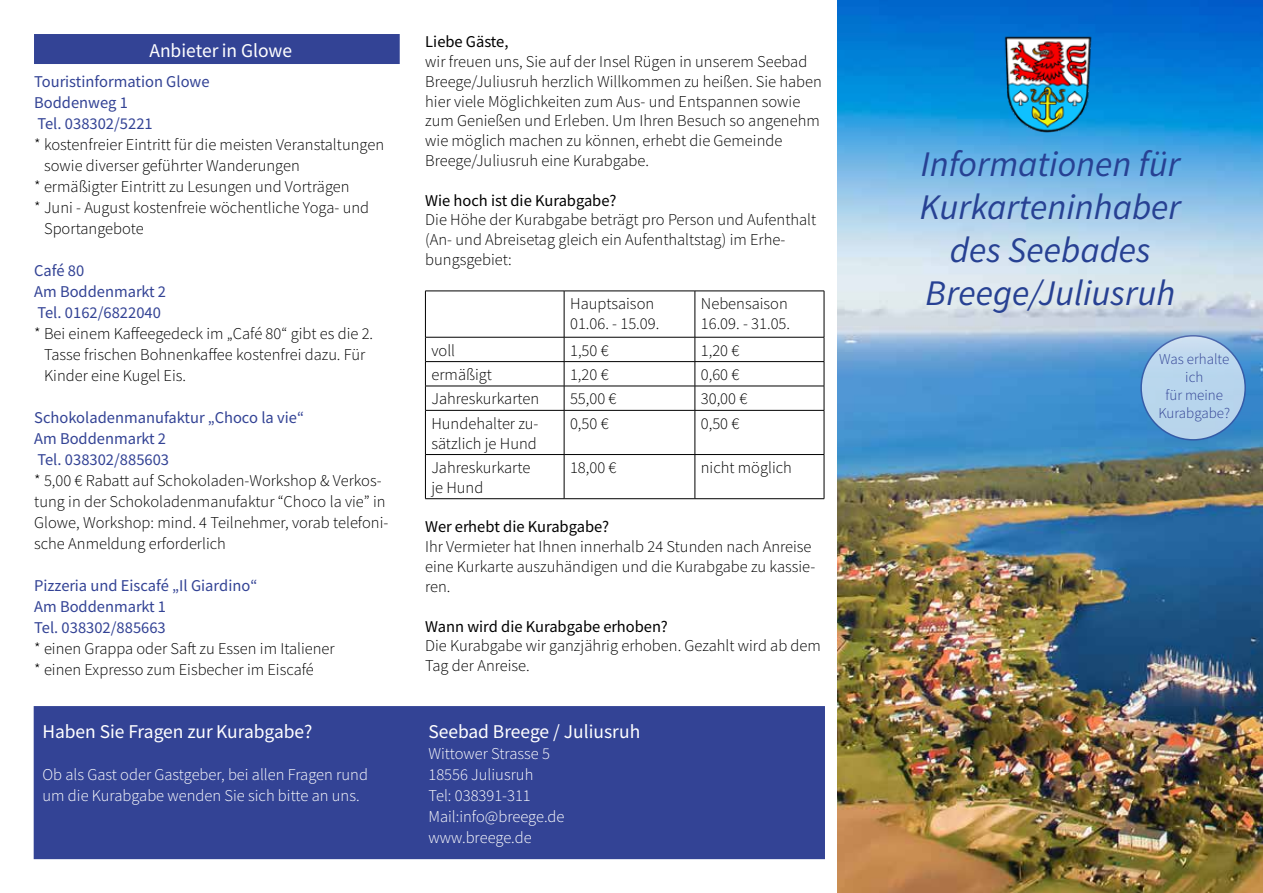
<style>
.page{position:relative;width:1263px;height:893px;background:#fff}
.page>*{position:absolute;margin:0;border:0;box-sizing:border-box;transform-origin:0 0}
.t1{font:italic 36px/43.2px "Source Sans Variable";letter-spacing:.015em;color:#274193;text-align:center}
.t2{font:19.5px "Source Sans Variable";letter-spacing:.02em;color:#fff}
.t3{font:16.5px/19.8px "Source Sans Variable";letter-spacing:.005em;color:#000}
.t4{font:16.5px/21px "Source Sans Variable";letter-spacing:.02em;color:#334395}
.t5{font:16.5px/21px "Source Sans Variable";letter-spacing:.005em;color:#fff}
.t6{font:15px/18px "Source Sans Variable";letter-spacing:.005em;color:#334395;text-align:center}
</style>
<div class="page">
<img style="left:838px;top:0;width:425px;height:893px">
<svg style="left:1141px;top:336px;width:104px;height:104px;background:#b7d4eb"></svg>
<div style="left:1140px;top:335px;width:106px;height:106px;border:2px solid #334395;border-radius:50%"></div>
<div style="left:34px;top:34px;width:366px;height:30px;background:#334395"></div>
<img style="left:993px;top:34px;width:114px;height:100px">
<div style="left:34px;top:706px;width:791px;height:153px;background:#334395;border:2px solid #334395"></div>
<hr style="left:425px;top:291px;width:139px;height:1px;background:#000">
<hr style="left:425px;top:291px;width:1px;height:46px;background:#000">
<hr style="left:564px;top:291px;width:131px;height:1px;background:#000">
<hr style="left:564px;top:291px;width:1px;height:46px;background:#000">
<hr style="left:695px;top:291px;width:129px;height:1px;background:#000">
<hr style="left:695px;top:291px;width:1px;height:46px;background:#000">
<hr style="left:824px;top:291px;width:1px;height:46px;background:#000">
<hr style="left:425px;top:337px;width:139px;height:1px;background:#000">
<hr style="left:564px;top:337px;width:131px;height:1px;background:#000">
<hr style="left:695px;top:337px;width:129px;height:1px;background:#000">
<hr style="left:425px;top:361px;width:139px;height:1px;background:#000">
<hr style="left:564px;top:361px;width:131px;height:1px;background:#000">
<hr style="left:695px;top:361px;width:129px;height:1px;background:#000">
<hr style="left:425px;top:386px;width:139px;height:1px;background:#000">
<svg style="left:425px;top:337px;width:1px;height:73px"></svg>
<hr style="left:564px;top:386px;width:131px;height:1px;background:#000">
<svg style="left:564px;top:337px;width:1px;height:73px"></svg>
<hr style="left:695px;top:386px;width:129px;height:1px;background:#000">
<svg style="left:695px;top:337px;width:1px;height:73px"></svg>
<svg style="left:824px;top:337px;width:1px;height:73px"></svg>
<hr style="left:425px;top:410px;width:139px;height:1px;background:#000">
<hr style="left:425px;top:411px;width:1px;height:43px;background:#000">
<hr style="left:564px;top:410px;width:131px;height:1px;background:#000">
<hr style="left:564px;top:411px;width:1px;height:43px;background:#000">
<hr style="left:695px;top:410px;width:129px;height:1px;background:#000">
<hr style="left:695px;top:411px;width:1px;height:43px;background:#000">
<hr style="left:824px;top:411px;width:1px;height:43px;background:#000">
<hr style="left:425px;top:454px;width:139px;height:1px;background:#000">
<hr style="left:425px;top:455px;width:1px;height:43px;background:#000">
<hr style="left:425px;top:498px;width:139px;height:1px;background:#000">
<hr style="left:564px;top:454px;width:131px;height:1px;background:#000">
<hr style="left:564px;top:455px;width:1px;height:43px;background:#000">
<hr style="left:695px;top:454px;width:129px;height:1px;background:#000">
<hr style="left:695px;top:455px;width:1px;height:43px;background:#000">
<hr style="left:824px;top:455px;width:1px;height:43px;background:#000">
<hr style="left:564px;top:498px;width:131px;height:1px;background:#000">
<hr style="left:695px;top:498px;width:129px;height:1px;background:#000">
<p class="t2" style="left:149px;top:39px;width:144px">Anbieter in Glowe</p>
<p class="t4" style="left:34px;top:71px;width:177px">Touristinformation Glowe<br>Boddenweg 1<br>Tel. 038302/5221</p>
<p class="t3" style="left:34px;top:134px;width:351px">* kostenfreier Eintritt für die meisten Veranstaltungen</p>
<p class="t3" style="left:44px;top:155px;width:257px">sowie diverser geführter Wanderungen</p>
<p class="t3" style="left:34px;top:176px;width:317px">* ermäßigter Eintritt zu Lesungen und Vorträgen</p>
<p class="t3" style="left:34px;top:197px;width:336px">* Juni - August kostenfreie wöchentliche Yoga- und</p>
<p class="t3" style="left:44px;top:218px;width:101px">Sportangebote</p>
<p class="t4" style="left:34px;top:260px;width:133px">Café 80<br>Am Boddenmarkt 2<br>Tel. 0162/6822040</p>
<p class="t3" style="left:44px;top:323px;width:330px;line-height:21px;text-indent:-10px">* Bei einem Kaffeegedeck im „Café 80“ gibt es die 2.<br>Tasse frischen Bohnenkaffee kostenfrei dazu. Für<br>Kinder eine Kugel Eis.</p>
<p class="t4" style="left:34px;top:407px;width:270px">Schokoladenmanufaktur „Choco la vie“<br>Am Boddenmarkt 2<br>Tel. 038302/885603</p>
<p class="t3" style="left:34px;top:470px;width:356px;line-height:21px">* 5,00 € Rabatt auf Schokoladen-Workshop &amp; Verkos&shy;tung in der Schokoladenmanufaktur “Choco la vie” in Glowe, Workshop: mind. 4 Teilnehmer, vorab telefoni&shy;sche Anmeldung erforderlich</p>
<p class="t4" style="left:34px;top:575px;width:223px">Pizzeria und Eiscafé „Il Giardino“<br>Am Boddenmarkt 1<br>Tel. 038302/885663</p>
<p class="t3" style="left:34px;top:638px;width:302px;line-height:21px">* einen Grappa oder Saft zu Essen im Italiener * einen Expresso zum Eisbecher im Eiscafé</p>
<p class="t2" style="left:43px;top:719px;width:271px">Haben Sie Fragen zur Kurabgabe?</p>
<p class="t5" style="left:43px;top:764px;width:327px">Ob als Gast oder Gastgeber, bei allen Fragen rund um die Kurabgabe wenden Sie sich bitte an uns.</p>
<p class="t3" style="left:425px;top:32px;width:398px">Liebe Gäste,<br>wir freuen uns, Sie auf der Insel Rügen in unserem Seebad Breege/Juliusruh herzlich Willkommen zu heißen. Sie haben hier viele Möglichkeiten zum Aus- und Entspannen sowie zum Genießen und Erleben. Um Ihren Besuch so angenehm wie möglich machen zu können, erhebt die Gemeinde Breege/Juliusruh eine Kurabgabe.</p>
<p class="t3" style="left:425px;top:190px;width:392px">Wie hoch ist die Kurabgabe?<br>Die Höhe der Kurabgabe beträgt pro Person und Aufenthalt (An- und Abreisetag gleich ein Aufenthaltstag) im Erhe&shy;bungsgebiet:</p>
<p class="t3" style="left:570px;top:294px;width:90px">Hauptsaison<br>01.06. - 15.09.</p>
<p class="t3" style="left:701px;top:294px;width:90px">Nebensaison<br>16.09. - 31.05.</p>
<p class="t3" style="left:431px;top:340px;width:25px">voll</p>
<p class="t3" style="left:570px;top:340px;width:40px">1,50 €</p>
<p class="t3" style="left:701px;top:340px;width:40px">1,20 €</p>
<p class="t3" style="left:431px;top:365px;width:62px">ermäßigt</p>
<p class="t3" style="left:570px;top:365px;width:40px">1,20 €</p>
<p class="t3" style="left:701px;top:365px;width:40px">0,60 €</p>
<p class="t3" style="left:431px;top:389px;width:109px">Jahreskurkarten</p>
<p class="t3" style="left:570px;top:389px;width:48px">55,00 €</p>
<p class="t3" style="left:701px;top:389px;width:48px">30,00 €</p>
<p class="t3" style="left:431px;top:413px;width:109px">Hundehalter zu&shy;sätzlich je Hund</p>
<p class="t3" style="left:570px;top:413px;width:40px">0,50 €</p>
<p class="t3" style="left:701px;top:413px;width:40px">0,50 €</p>
<p class="t3" style="left:431px;top:458px;width:101px">Jahreskurkarte je Hund</p>
<p class="t3" style="left:570px;top:458px;width:48px">18,00 €</p>
<p class="t3" style="left:701px;top:458px;width:92px">nicht möglich</p>
<p class="t3" style="left:425px;top:517px;width:392px">Wer erhebt die Kurabgabe?<br>Ihr Vermieter hat Ihnen innerhalb 24 Stunden nach Anreise eine Kurkarte auszuhändigen und die Kurabgabe zu kassie&shy;ren.</p>
<p class="t3" style="left:425px;top:616px;width:397px">Wann wird die Kurabgabe erhoben?<br>Die Kurabgabe wir ganzjährig erhoben. Gezahlt wird ab dem<br>Tag der Anreise.</p>
<p class="t2" style="left:428px;top:719px;width:213px">Seebad Breege / Juliusruh</p>
<p class="t5" style="left:428px;top:743px;width:137px">Wittower Strasse 5<br>18556 Juliusruh<br>Tel: 038391-311<br>Mail:info@breege.de www.breege.de</p>
<h1 class="t1" style="left:920px;top:143px;width:261px">Informationen für<br>Kurkarteninhaber des Seebades<br>Breege/Juliusruh</h1>
<p class="t6" style="left:1158px;top:350px;width:73px">Was erhalte ich<br>für meine<br>Kurabgabe?</p>
</div>
